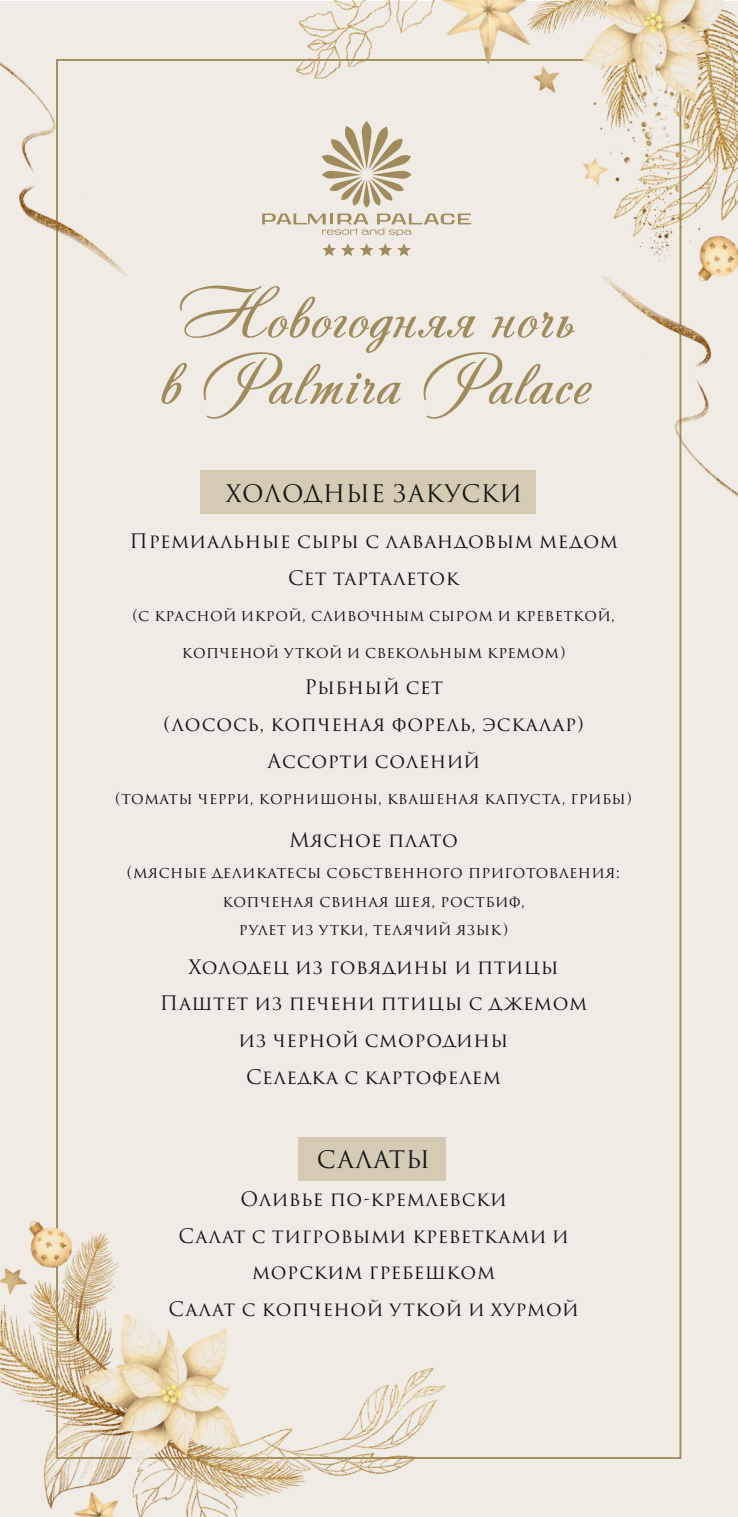
<style>
.page{position:relative;width:738px;height:1517px;background:#fff}
.page>*{position:absolute;margin:0;border:0;box-sizing:border-box;transform-origin:0 0}
.t1{font:68.75px/66.2px "Andantinoscript";color:#a08b5c;scale:1.05 1}
.t2{font:23.5px "Trajan Pro 3";letter-spacing:.03em;color:#151616}
.t3{font:19.5px/36.8px "Trajan Pro 3";letter-spacing:.03em;color:#151616;text-align:center}
.t4{font:15.5px/28.5px "Trajan Pro 3";letter-spacing:.03em;color:#151616;text-align:center}
</style>
<div class="page">
<div style="left:0;top:1px;width:737px;height:1516px;background:#f0ebe5"></div>
<img style="left:282px;top:1px;width:455px;height:272px">
<img style="left:602px;top:273px;width:135px;height:240px">
<img style="left:0;top:59px;width:180px;height:221px">
<img style="left:0;top:1192px;width:464px;height:325px">
<div style="left:298px;top:1136px;width:148px;height:44px;background:#d5cab3"></div>
<div style="left:200px;top:470px;width:335px;height:43px;background:#d5cab3"></div>
<svg style="left:262px;top:121px;width:208px;height:115px"></svg>
<svg style="left:322px;top:243px;width:88px;height:13px"></svg>
<h1 class="t1" style="left:160px;top:280px;width:412px">Новогодняя ночь в Palmira Palace</h1>
<p class="t2" style="left:225px;top:484px;width:297px">ХОЛОДНЫЕ ЗАКУСКИ</p>
<p class="t3" style="left:129px;top:525px;width:489px">Премиальные сыры с лавандовым медом<br>Сет тарталеток</p>
<p class="t4" style="left:132px;top:603px;width:483px">(с красной икрой, сливочным сыром и креветкой,</p>
<p class="t4" style="left:182px;top:640px;width:385px">копченой уткой и свекольным кремом)</p>
<p class="t3" style="left:163px;top:671px;width:421px">Рыбный сет<br>(лосось, копченая форель, эскалар)<br>Ассорти солений</p>
<p class="t4" style="left:115px;top:786px;width:518px">(томаты черри, корнишоны, квашеная капуста, грибы)</p>
<p class="t3" style="left:289px;top:824px;width:170px">Мясное плато</p>
<p class="t4" style="left:127px;top:859px;width:494px">(мясные деликатесы собственного приготовления: копченая свиная шея, ростбиф,<br>рулет из утки, телячий язык)</p>
<p class="t3" style="left:160px;top:950px;width:428px">Холодец из говядины и птицы<br>Паштет из печени птицы с джемом из черной смородины<br>Селедка с картофелем</p>
<p class="t2" style="left:317px;top:1150px;width:115px">САЛАТЫ</p>
<p class="t3" style="left:168px;top:1182px;width:411px">Оливье по-кремлевски<br>Салат с тигровыми креветками и морским гребешком<br>Салат с копченой уткой и хурмой</p>
</div>
